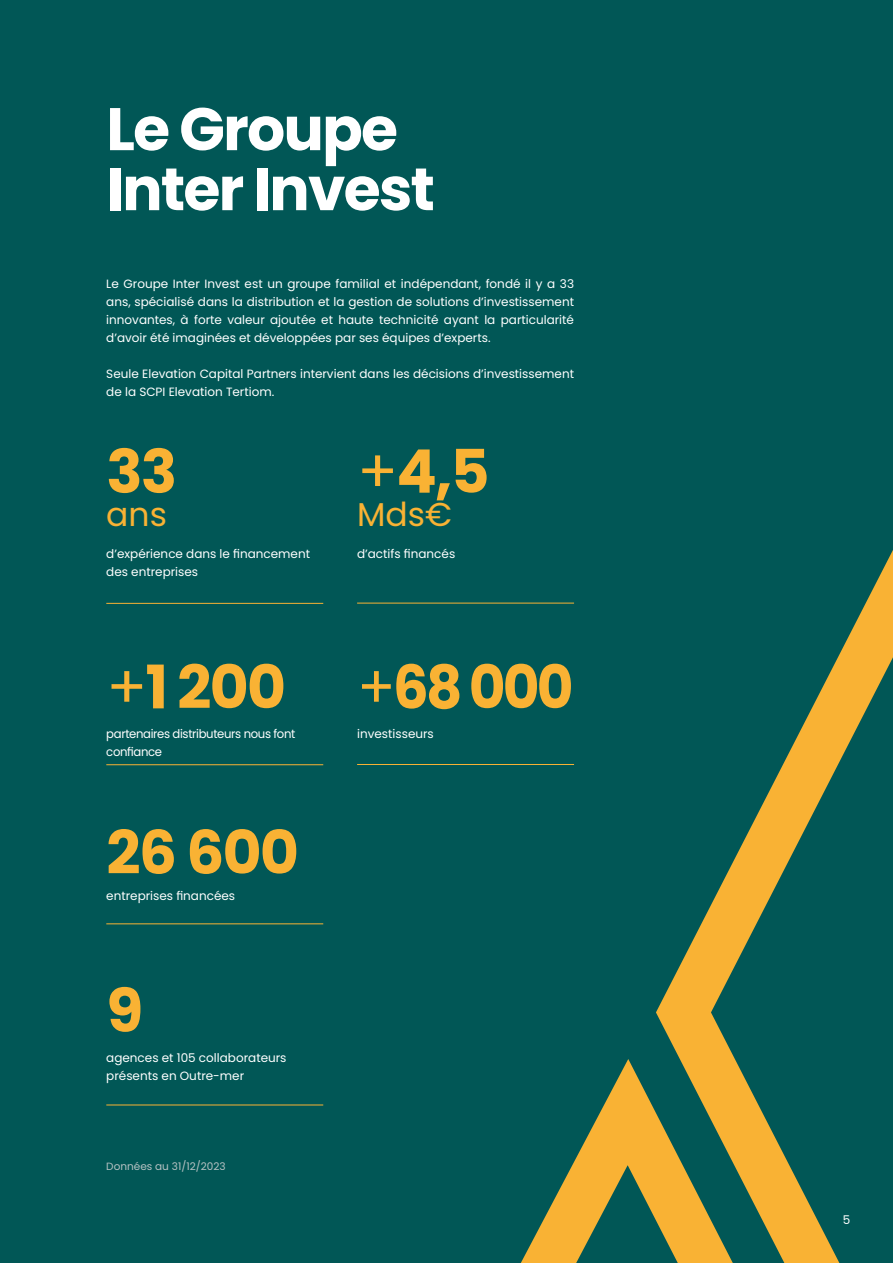
<style>
.page{position:relative;width:893px;height:1263px;background:#015756}
.page>*{position:absolute;margin:0;border:0;box-sizing:border-box;transform-origin:0 0}
.t1{font:700 60px/60px "Poppins";letter-spacing:-.03em;color:#fff}
.t2{font:700 60px "Poppins";letter-spacing:-.03em;color:#f9b234}
.t3{font:700 60px "Poppins";letter-spacing:-.03em;color:#f9b234;scale:.94 1}
.t4{font:33px "Poppins";color:#f9b234}
.t5{font:12px/18px "Poppins";color:#fff}
.t6{font:12px/18px "Poppins";letter-spacing:-.03em;color:#fff}
.t7{font:10.5px "Poppins";color:#b6c2c3}
.s1{font-weight:400}
</style>
<div class="page">
<svg style="left:106px;top:1059px;width:533px;height:204px"></svg>
<svg style="left:639px;top:550px;width:254px;height:713px"></svg>
<hr style="left:106px;top:603px;width:217px;height:1px;background:#f9b234">
<hr style="left:106px;top:764px;width:217px;height:1px;background:#f9b234">
<hr style="left:106px;top:923px;width:217px;height:1px;background:#f9b234">
<hr style="left:357px;top:603px;width:217px;height:1px;background:#f9b234">
<hr style="left:357px;top:764px;width:217px;height:1px;background:#f9b234">
<hr style="left:106px;top:1105px;width:217px;height:1px;background:#f9b234">
<h1 class="t1" style="left:106px;top:99px;width:330px">Le Groupe<br>Inter Invest</h1>
<p class="t5" style="left:106px;top:275px;width:469px;text-align:justify">Le Groupe Inter Invest est un groupe familial et indépendant, fondé il y a 33 ans, spécialisé dans la distribution et la gestion de solutions d’investissement innovantes, à forte valeur ajoutée et haute technicité ayant la particularité d’avoir été imaginées et développées par ses équipes d’experts.</p>
<p class="t5" style="left:106px;top:365px;width:469px">Seule Elevation Capital Partners intervient dans les décisions d’investissement de la SCPI Elevation Tertiom.</p>
<h1 class="t2" style="left:106px;top:437px;width:72px">33</h1>
<h2 class="t4" style="left:106px;top:495px;width:62px">ans</h2>
<p class="t5" style="left:106px;top:545px;width:205px">d’expérience dans le financement des entreprises</p>
<h1 class="t2" style="left:106px;top:652px;width:181px"><span class="s1">+</span>1 200</h1>
<p class="t6" style="left:106px;top:725px;width:191px">partenaires distributeurs nous font confiance</p>
<h1 class="t2" style="left:106px;top:818px;width:194px">26 600</h1>
<p class="t5" style="left:106px;top:887px;width:130px">entreprises financées</p>
<h1 class="t2" style="left:106px;top:976px;width:38px">9</h1>
<p class="t5" style="left:106px;top:1049px;width:182px">agences et 105 collaborateurs présents en Outre-mer</p>
<p class="t7" style="left:106px;top:1160px;width:121px">Données au 31/12/2023</p>
<h1 class="t2" style="left:357px;top:437px;width:134px"><span class="s1">+</span>4,5</h1>
<h2 class="t4" style="left:357px;top:495px;width:96px">Mds€</h2>
<p class="t5" style="left:357px;top:545px;width:100px">d’actifs financés</p>
<h1 class="t3" style="left:357px;top:652px;width:232px"><span class="s1">+</span>68 000</h1>
<p class="t5" style="left:357px;top:725px;width:78px">investisseurs</p>
<p class="t5" style="left:843px;top:1211px;width:9px">5</p>
</div>
